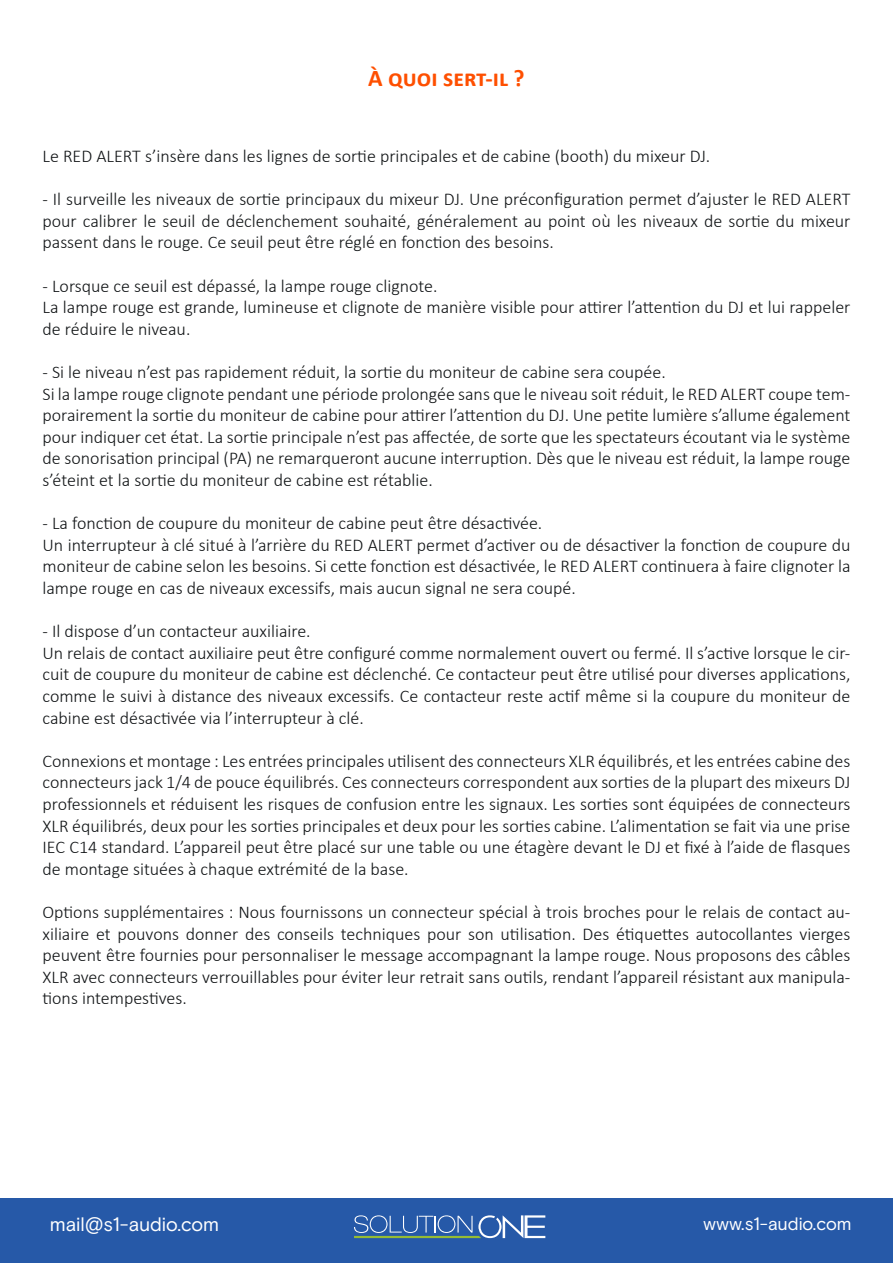
<style>
.page{position:relative;width:893px;height:1263px;background:#fff}
.page>*{position:absolute;margin:0;border:0;box-sizing:border-box;transform-origin:0 0}
.petit_titre{font:700 24px "Calibri";color:#fe4f00}
.t1{font:19.5px "Basis Grotesque Arabic Pro";color:#fff}
.t2{font:300 18px/21.6px "Calibri";color:#101315;text-align:justify}
.t3{font:18px "Basis Grotesque Arabic Pro";color:#fff}
</style>
<div class="page">
<div style="left:0;top:1198px;width:893px;height:65px;background:#2659a8"></div>
<svg style="left:354px;top:1215px;width:191px;height:23px"></svg>
<p class="petit_titre" style="left:368px;top:63px;width:158px">À quoi sert-il ?</p>
<p class="t2" style="left:43px;top:144px;width:669px">Le RED ALERT s’insère dans les lignes de sortie principales et de cabine (booth) du mixeur DJ.</p>
<p class="t2" style="left:43px;top:188px;width:809px">- Il surveille les niveaux de sortie principaux du mixeur DJ. Une préconfiguration permet d’ajuster le RED ALERT pour calibrer le seuil de déclenchement souhaité, généralement au point où les niveaux de sortie du mixeur passent dans le rouge. Ce seuil peut être réglé en fonction des besoins.</p>
<p class="t2" style="left:43px;top:274px;width:397px">- Lorsque ce seuil est dépassé, la lampe rouge clignote.</p>
<p class="t2" style="left:43px;top:296px;width:809px">La lampe rouge est grande, lumineuse et clignote de manière visible pour attirer l’attention du DJ et lui rappeler de réduire le niveau.</p>
<p class="t2" style="left:43px;top:360px;width:625px">- Si le niveau n’est pas rapidement réduit, la sortie du moniteur de cabine sera coupée.</p>
<p class="t2" style="left:43px;top:382px;width:809px">Si la lampe rouge clignote pendant une période prolongée sans que le niveau soit réduit, le RED ALERT coupe tem&shy;porairement la sortie du moniteur de cabine pour attirer l’attention du DJ. Une petite lumière s’allume également pour indiquer cet état. La sortie principale n’est pas affectée, de sorte que les spectateurs écoutant via le système de sonorisation principal (PA) ne remarqueront aucune interruption. Dès que le niveau est réduit, la lampe rouge s’éteint et la sortie du moniteur de cabine est rétablie.</p>
<p class="t2" style="left:43px;top:512px;width:501px">- La fonction de coupure du moniteur de cabine peut être désactivée.</p>
<p class="t2" style="left:43px;top:533px;width:809px">Un interrupteur à clé situé à l’arrière du RED ALERT permet d’activer ou de désactiver la fonction de coupure du moniteur de cabine selon les besoins. Si cette fonction est désactivée, le RED ALERT continuera à faire clignoter la lampe rouge en cas de niveaux excessifs, mais aucun signal ne sera coupé.</p>
<p class="t2" style="left:43px;top:620px;width:270px">- Il dispose d’un contacteur auxiliaire.</p>
<p class="t2" style="left:43px;top:641px;width:809px">Un relais de contact auxiliaire peut être configuré comme normalement ouvert ou fermé. Il s’active lorsque le cir&shy;cuit de coupure du moniteur de cabine est déclenché. Ce contacteur peut être utilisé pour diverses applications, comme le suivi à distance des niveaux excessifs. Ce contacteur reste actif même si la coupure du moniteur de cabine est désactivée via l’interrupteur à clé.</p>
<p class="t2" style="left:43px;top:749px;width:809px">Connexions et montage : Les entrées principales utilisent des connecteurs XLR équilibrés, et les entrées cabine des connecteurs jack 1/4 de pouce équilibrés. Ces connecteurs correspondent aux sorties de la plupart des mixeurs DJ professionnels et réduisent les risques de confusion entre les signaux. Les sorties sont équipées de connecteurs XLR équilibrés, deux pour les sorties principales et deux pour les sorties cabine. L’alimentation se fait via une prise IEC C14 standard. L’appareil peut être placé sur une table ou une étagère devant le DJ et fixé à l’aide de flasques de montage situées à chaque extrémité de la base.</p>
<p class="t2" style="left:43px;top:900px;width:809px">Options supplémentaires : Nous fournissons un connecteur spécial à trois broches pour le relais de contact au&shy;xiliaire et pouvons donner des conseils techniques pour son utilisation. Des étiquettes autocollantes vierges peuvent être fournies pour personnaliser le message accompagnant la lampe rouge. Nous proposons des câbles XLR avec connecteurs verrouillables pour éviter leur retrait sans outils, rendant l’appareil résistant aux manipula&shy;tions intempestives.</p>
<p class="t1" style="left:50px;top:1213px;width:171px">mail@s1-audio.com</p>
<p class="t3" style="left:704px;top:1213px;width:149px">www.s1-audio.com</p>
</div>
